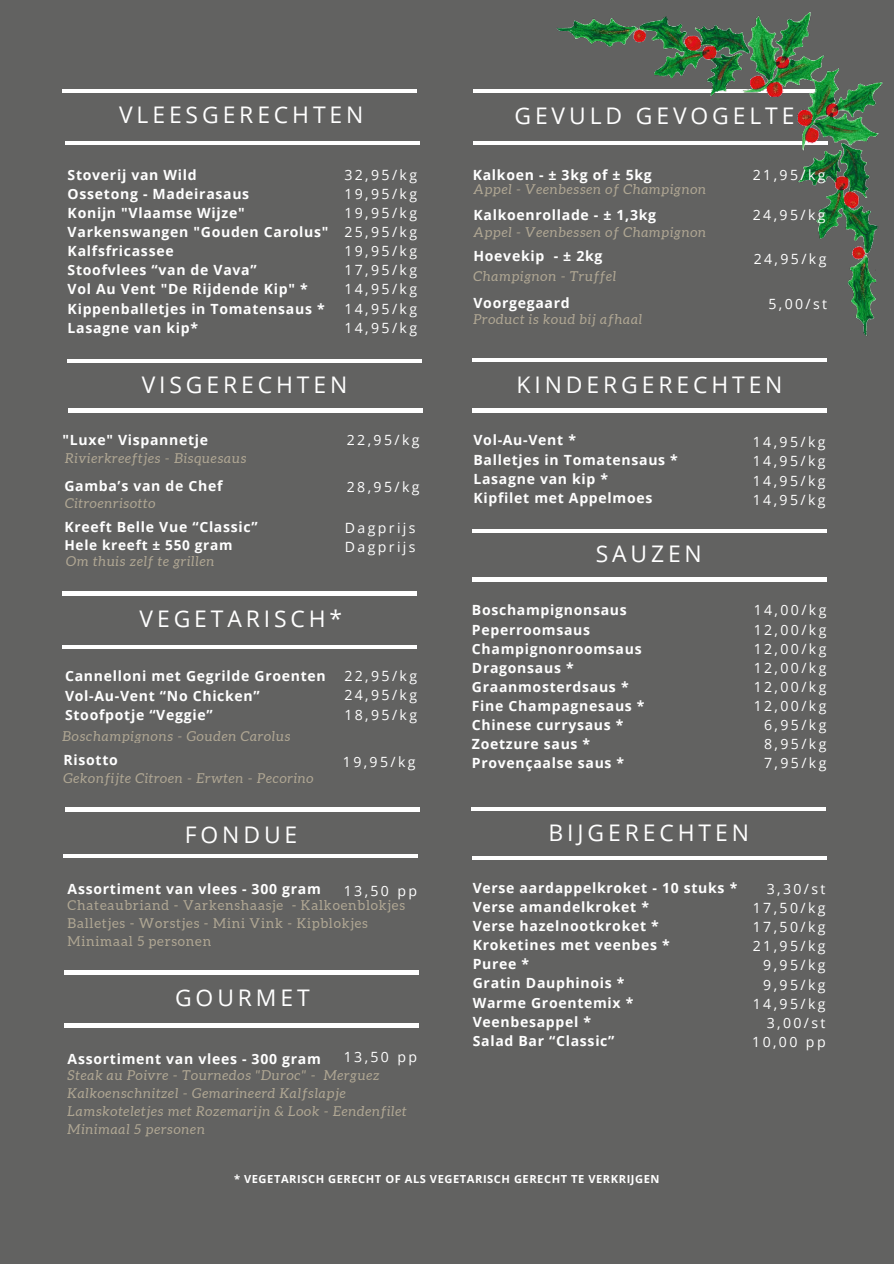
<style>
.page{position:relative;width:894px;height:1264px;background:#fff}
.page>*{position:absolute;margin:0;border:0;box-sizing:border-box;transform-origin:0 0}
.t1{font:22.8px "Open Sans";letter-spacing:.17em;color:#fff}
.t2{font:700 14.1px/19.2px "Open Sans";letter-spacing:.05em;color:#fff}
.t3{font:14.1px/19.2px "Open Sans";letter-spacing:.17em;color:#fff;text-align:justify}
.t4{font:italic 13.65px/18px "Aleo";letter-spacing:.06em;color:#feecc6}
.t5{font:13.65px/18px "Aleo";letter-spacing:.06em;color:#feecc6}
.t6{font:700 13.65px "Open Sans";letter-spacing:.05em;color:#fff}
.t7{font:700 11.1px "Open Sans";letter-spacing:.05em;color:#fff}
</style>
<div class="page">
<div style="left:0;top:0;width:893px;height:1263px;background:#626261"></div>
<hr style="left:63px;top:89px;width:354px;height:4px;background:#fff">
<hr style="left:65px;top:141px;width:354px;height:4px;background:#fff">
<hr style="left:472px;top:89px;width:355px;height:4px;background:#fff">
<hr style="left:472px;top:141px;width:355px;height:4px;background:#fff">
<hr style="left:63px;top:592px;width:354px;height:3px;background:#fff">
<hr style="left:63px;top:645px;width:354px;height:3px;background:#fff">
<hr style="left:67px;top:359px;width:354px;height:4px;background:#fff">
<hr style="left:68px;top:409px;width:354px;height:3px;background:#fff">
<hr style="left:472px;top:358px;width:354px;height:4px;background:#fff">
<hr style="left:472px;top:409px;width:354px;height:3px;background:#fff">
<hr style="left:472px;top:529px;width:354px;height:3px;background:#fff">
<hr style="left:472px;top:578px;width:354px;height:3px;background:#fff">
<hr style="left:471px;top:807px;width:354px;height:4px;background:#fff">
<hr style="left:472px;top:856px;width:354px;height:3px;background:#fff">
<img style="left:557px;top:12px;width:326px;height:324px">
<hr style="left:65px;top:807px;width:354px;height:4px;background:#fff">
<hr style="left:63px;top:854px;width:355px;height:3px;background:#fff">
<hr style="left:64px;top:970px;width:354px;height:4px;background:#fff">
<hr style="left:64px;top:1023px;width:354px;height:4px;background:#fff">
<h1 class="t1" style="left:119px;top:99px;width:246px">VLEESGERECHTEN</h1>
<p class="t2" style="left:68px;top:164px;width:262px">Stoverij van Wild<br>Ossetong - Madeirasaus<br>Konijn "Vlaamse Wijze"<br>Varkenswangen "Gouden Carolus"<br>Kalfsfricassee<br>Stoofvlees “van de Vava”<br>Vol Au Vent "De Rijdende Kip" *<br>Kippenballetjes in Tomatensaus *<br>Lasagne van kip*</p>
<p class="t3" style="left:344px;top:164px;width:74px">32,95/kg 19,95/kg 19,95/kg 25,95/kg 19,95/kg 17,95/kg 14,95/kg 14,95/kg 14,95/kg</p>
<h1 class="t1" style="left:142px;top:369px;width:207px">VISGERECHTEN</h1>
<p class="t2" style="left:63px;top:430px;width:147px">"Luxe" Vispannetje</p>
<p class="t4" style="left:65px;top:449px;width:183px">Rivierkreeftjes - Bisquesaus</p>
<p class="t2" style="left:64px;top:476px;width:160px">Gamba’s van de Chef</p>
<p class="t4" style="left:65px;top:493px;width:92px">Citroenrisotto</p>
<p class="t2" style="left:64px;top:517px;width:195px">Kreeft Belle Vue “Classic”</p>
<p class="t6" style="left:64px;top:535px;width:169px">Hele kreeft ± 550 gram</p>
<p class="t4" style="left:66px;top:552px;width:150px">Om thuis zelf te grillen</p>
<p class="t3" style="left:347px;top:430px;width:74px">22,95/kg</p>
<p class="t3" style="left:347px;top:477px;width:74px">28,95/kg</p>
<p class="t3" style="left:345px;top:518px;width:72px">Dagprijs<br>Dagprijs</p>
<h1 class="t1" style="left:139px;top:603px;width:204px">VEGETARISCH*</h1>
<p class="t2" style="left:65px;top:666px;width:262px">Cannelloni met Gegrilde Groenten<br>Vol-Au-Vent “No Chicken”<br>Stoofpotje “Veggie”</p>
<p class="t4" style="left:63px;top:726px;width:229px">Boschampignons - Gouden Carolus</p>
<p class="t2" style="left:63px;top:749px;width:56px">Risotto</p>
<p class="t4" style="left:63px;top:769px;width:252px">Gekonfijte Citroen - Erwten - Pecorino</p>
<p class="t3" style="left:344px;top:666px;width:74px">22,95/kg 24,95/kg 18,95/kg</p>
<p class="t3" style="left:343px;top:752px;width:74px">19,95/kg</p>
<h1 class="t1" style="left:185px;top:819px;width:114px">FONDUE</h1>
<p class="t2" style="left:68px;top:878px;width:254px">Assortiment van vlees - 300 gram</p>
<p class="t5" style="left:68px;top:896px;width:339px">Chateaubriand - Varkenshaasje - Kalkoenblokjes<br>Balletjes - Worstjes - Mini Vink - Kipblokjes<br>Minimaal 5 personen</p>
<p class="t3" style="left:343px;top:881px;width:75px">13,50 pp</p>
<h1 class="t1" style="left:175px;top:982px;width:136px">GOURMET</h1>
<p class="t3" style="left:343px;top:1047px;width:75px">13,50 pp</p>
<p class="t2" style="left:68px;top:1048px;width:254px">Assortiment van vlees - 300 gram</p>
<p class="t4" style="left:68px;top:1065px;width:340px">Steak au Poivre - Tournedos "Duroc" - Merguez Kalkoenschnitzel - Gemarineerd Kalfslapje Lamskoteletjes met Rozemarijn &amp; Look - Eendenfilet Minimaal 5 personen</p>
<h1 class="t1" style="left:514px;top:101px;width:281px">GEVULD GEVOGELTE</h1>
<p class="t2" style="left:472px;top:164px;width:180px">Kalkoen - ± 3kg of ± 5kg</p>
<p class="t4" style="left:473px;top:180px;width:234px">Appel - Veenbessen of Champignon</p>
<p class="t2" style="left:473px;top:205px;width:184px">Kalkoenrollade - ± 1,3kg</p>
<p class="t4" style="left:473px;top:223px;width:234px">Appel - Veenbessen of Champignon</p>
<p class="t2" style="left:473px;top:246px;width:130px">Hoevekip - ± 2kg</p>
<p class="t4" style="left:473px;top:267px;width:144px">Champignon - Truffel</p>
<p class="t3" style="left:752px;top:164px;width:74px">21,95/kg</p>
<p class="t3" style="left:752px;top:205px;width:74px">24,95/kg</p>
<p class="t3" style="left:753px;top:249px;width:74px">24,95/kg</p>
<p class="t2" style="left:473px;top:292px;width:98px">Voorgegaard</p>
<p class="t3" style="left:768px;top:293px;width:60px">5,00/st</p>
<p class="t4" style="left:473px;top:310px;width:170px">Product is koud bij afhaal</p>
<h1 class="t1" style="left:516px;top:369px;width:267px">KINDERGERECHTEN</h1>
<p class="t2" style="left:473px;top:430px;width:206px">Vol-Au-Vent *<br>Balletjes in Tomatensaus *<br>Lasagne van kip *<br>Kipfilet met Appelmoes</p>
<p class="t3" style="left:752px;top:432px;width:74px">14,95/kg 14,95/kg 14,95/kg 14,95/kg</p>
<h1 class="t1" style="left:595px;top:538px;width:108px">SAUZEN</h1>
<p class="t2" style="left:472px;top:600px;width:174px">Boschampignonsaus<br>Peperroomsaus<br>Champignonroomsaus<br>Dragonsaus *<br>Graanmosterdsaus *<br>Fine Champagnesaus *<br>Chinese currysaus *<br>Zoetzure saus *<br>Provençaalse saus *</p>
<p class="t3" style="left:753px;top:600px;width:74px;text-align:right">14,00/kg<br>12,00/kg<br>12,00/kg<br>12,00/kg<br>12,00/kg<br>12,00/kg<br>6,95/kg<br>8,95/kg<br>7,95/kg</p>
<h1 class="t1" style="left:548px;top:816px;width:202px">BIJGERECHTEN</h1>
<p class="t2" style="left:472px;top:877px;width:266px">Verse aardappelkroket - 10 stuks *<br>Verse amandelkroket *<br>Verse hazelnootkroket *<br>Kroketines met veenbes *<br>Puree *<br>Gratin Dauphinois *<br>Warme Groentemix *<br>Veenbesappel *<br>Salad Bar “Classic”</p>
<p class="t3" style="left:752px;top:878px;width:75px;text-align:right">3,30/st<br>17,50/kg<br>17,50/kg<br>21,95/kg<br>9,95/kg<br>9,95/kg<br>14,95/kg<br>3,00/st<br>10,00 pp</p>
<p class="t7" style="left:234px;top:1171px;width:427px">* VEGETARISCH GERECHT OF ALS VEGETARISCH GERECHT TE VERKRIJGEN</p>
</div>
